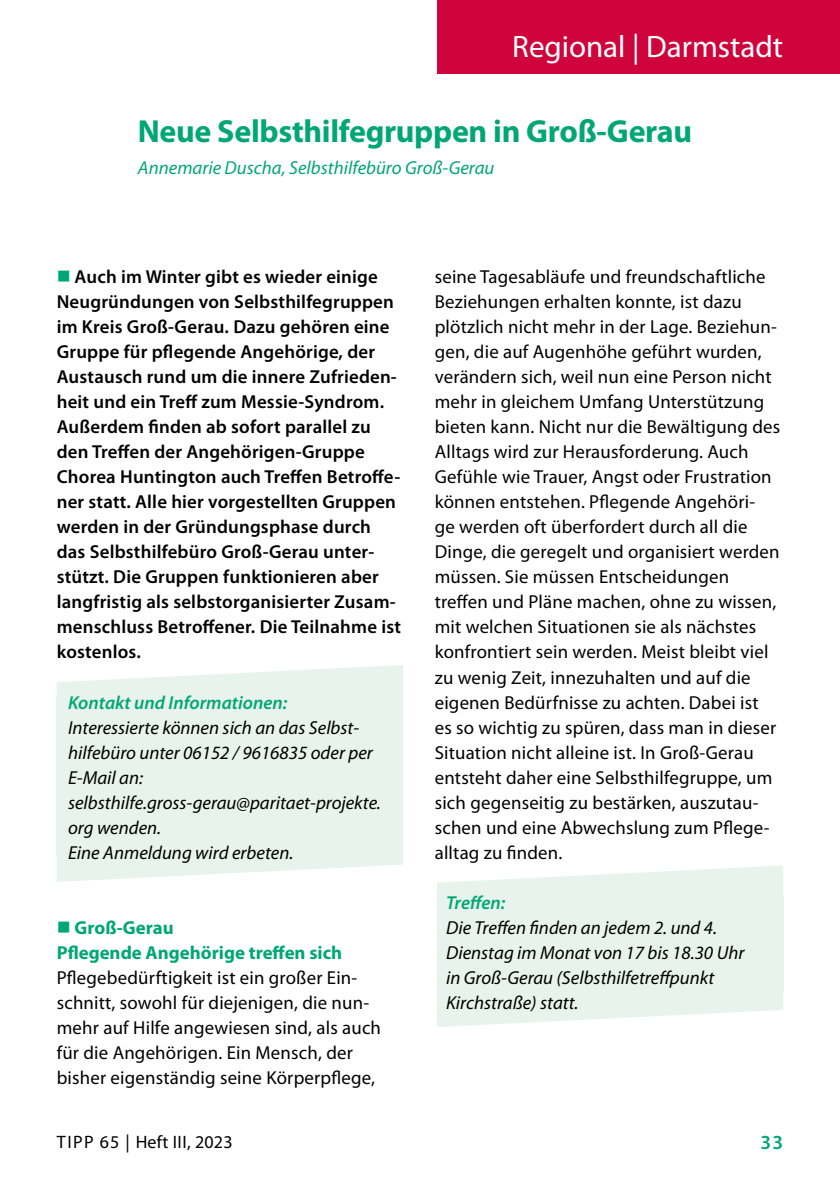
<style>
.page{position:relative;width:840px;height:1191px;background:#fff}
.page>*{position:absolute;margin:0;border:0;box-sizing:border-box;transform-origin:0 0}
.t1{font:700 32px "Myriad Pro";letter-spacing:-.01em;color:#00a774}
.t2{font:31px "Myriad Pro";color:#fff}
.t3{font:600 20px "Myriad Pro";color:#00a774}
.t4{font:18.8px/25px "Myriad Pro";letter-spacing:.01em;color:#000}
.t5{font:600 18.8px/25px "Myriad Pro";letter-spacing:.01em;color:#000}
.t6{font:italic 18.8px/25px "Myriad Pro";color:#000}
.t7{font:700 18.8px/25px "Myriad Pro";color:#00a774}
.t8{font:italic 18.8px "Myriad Pro";color:#00a774}
.t9{font:italic 600 18.8px "Myriad Pro";color:#00a774}
.t10{font:18px "Myriad Pro";letter-spacing:.025em;color:#000}
.s1{color:#00a774}
</style>
<div class="page">
<svg style="left:57px;top:665px;width:346px;height:30px"></svg>
<div style="left:57px;top:695px;width:346px;height:159px;background:#e7f3ec"></div>
<svg style="left:57px;top:854px;width:346px;height:28px"></svg>
<svg style="left:437px;top:865px;width:345px;height:31px"></svg>
<div style="left:437px;top:896px;width:345px;height:96px;background:#e7f3ec"></div>
<svg style="left:437px;top:992px;width:345px;height:35px"></svg>
<div style="left:437px;top:0;width:402px;height:74px;background:#d0043c"></div>
<h2 class="t2" style="left:512px;top:28px;width:272px">Regional | Darmstadt</h2>
<h1 class="t1" style="left:138px;top:110px;width:555px">Neue Selbsthilfegruppen in Groß-Gerau</h1>
<p class="t8" style="left:138px;top:156px;width:358px">Annemarie Duscha, Selbsthilfebüro Groß-Gerau</p>
<p class="t5" style="left:57px;top:264px;width:345px"><span class="s1">■</span> Auch im Winter gibt es wieder einige Neugründungen von Selbsthilfegruppen im Kreis Groß-Gerau. Dazu gehören eine Gruppe für pflegende Angehörige, der Austausch rund um die innere Zufrieden&shy;heit und ein Treff zum Messie-Syndrom.<br>Außerdem finden ab sofort parallel zu den Treffen der Angehörigen-Gruppe Chorea Huntington auch Treffen Betroffe&shy;ner statt. Alle hier vorgestellten Gruppen werden in der Gründungsphase durch das Selbsthilfebüro Groß-Gerau unter&shy;stützt. Die Gruppen funktionieren aber langfristig als selbstorganisierter Zusam&shy;menschluss Betroffener. Die Teilnahme ist kostenlos.</p>
<p class="t9" style="left:68px;top:690px;width:220px">Kontakt und Informationen:</p>
<p class="t6" style="left:68px;top:714px;width:314px">Interessierte können sich an das Selbst&shy;hilfebüro unter 06152 / 9616835 oder per<br>E-Mail an: selbsthilfe.gross-gerau@paritaet-projekte. org wenden.<br>Eine Anmeldung wird erbeten.</p>
<p class="t7" style="left:57px;top:914px;width:287px">■ Groß-Gerau<br>Pflegende Angehörige treffen sich</p>
<p class="t4" style="left:57px;top:964px;width:325px">Pflegebedürftigkeit ist ein großer Ein&shy;schnitt, sowohl für diejenigen, die nun&shy;mehr auf Hilfe angewiesen sind, als auch für die Angehörigen. Ein Mensch, der bisher eigenständig seine Körperpflege,</p>
<p class="t4" style="left:434px;top:264px;width:347px">seine Tagesabläufe und freundschaftliche Beziehungen erhalten konnte, ist dazu plötzlich nicht mehr in der Lage. Beziehun&shy;gen, die auf Augenhöhe geführt wurden, verändern sich, weil nun eine Person nicht mehr in gleichem Umfang Unterstützung bieten kann. Nicht nur die Bewältigung des Alltags wird zur Herausforderung. Auch Gefühle wie Trauer, Angst oder Frustration können entstehen. Pflegende Angehöri-<br>ge werden oft überfordert durch all die Dinge, die geregelt und organisiert werden müssen. Sie müssen Entscheidungen treffen und Pläne machen, ohne zu wissen, mit welchen Situationen sie als nächstes konfrontiert sein werden. Meist bleibt viel zu wenig Zeit, innezuhalten und auf die eigenen Bedürfnisse zu achten. Dabei ist es so wichtig zu spüren, dass man in dieser Situation nicht alleine ist. In Groß-Gerau entsteht daher eine Selbsthilfegruppe, um sich gegenseitig zu bestärken, auszutau&shy;schen und eine Abwechslung zum Pflege&shy;alltag zu finden.</p>
<p class="t9" style="left:446px;top:890px;width:61px">Treffen:</p>
<p class="t6" style="left:446px;top:914px;width:300px">Die Treffen finden an jedem 2. und 4.<br>Dienstag im Monat von 17 bis 18.30 Uhr in Groß-Gerau (Selbsthilfetreffpunkt Kirchstraße) statt.</p>
<p class="t10" style="left:57px;top:1130px;width:177px">TIPP 65 | Heft III, 2023</p>
<p class="t3" style="left:760px;top:1129px;width:24px">33</p>
</div>
